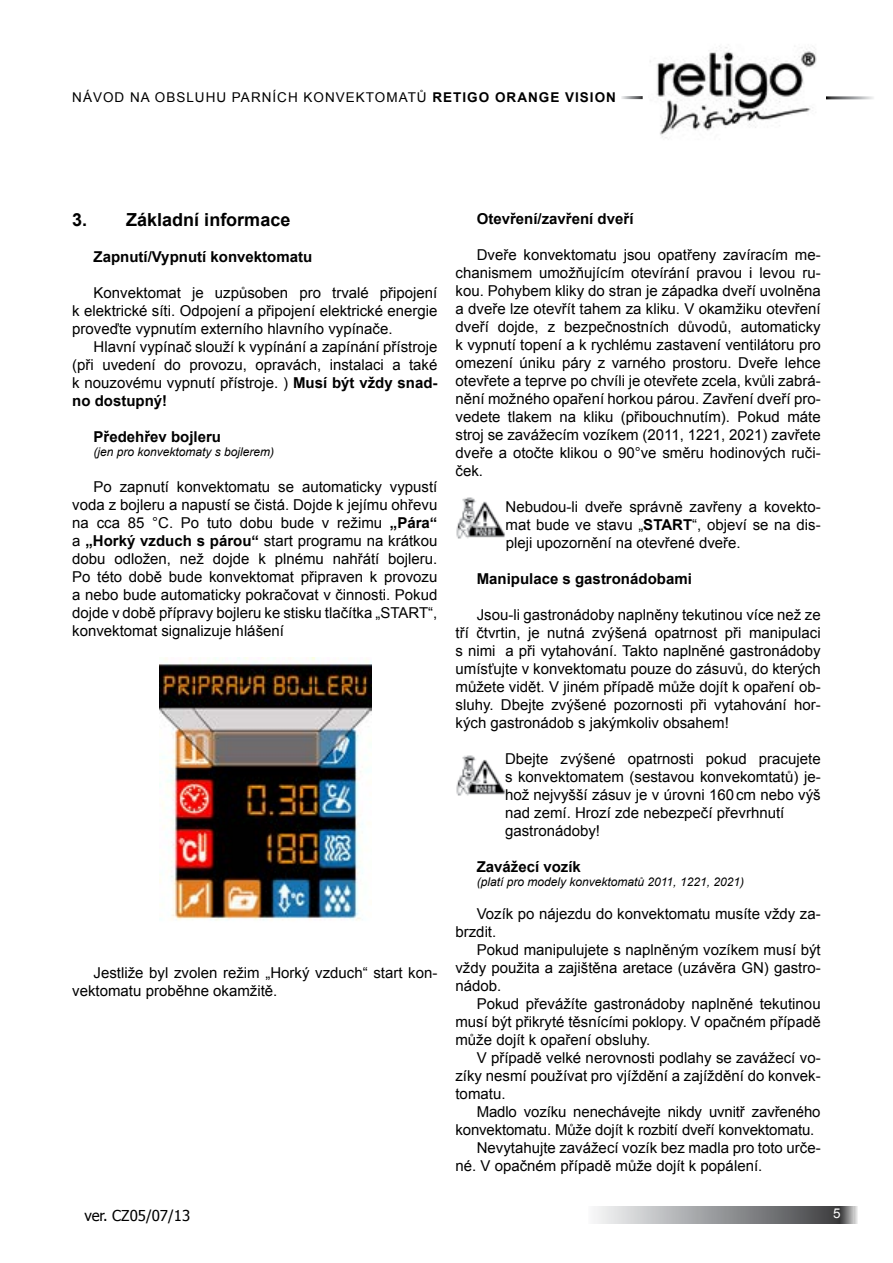
<style>
.page{position:relative;width:893px;height:1263px;background:#fff}
.page>*{position:absolute;margin:0;border:0;box-sizing:border-box;transform-origin:0 0}
.t1{font:700 18px "Arial";color:#000}
.t2{font:15px/18px "Arial";color:#000;text-align:justify}
.t3{font:700 15px "Arial";color:#000}
.t4{font:15px "Tahoma";color:#000}
.t5{font:13.5px "Arial";letter-spacing:.075em;color:#000}
.t6{font:13.5px "Arial";color:#fff}
.t7{font:italic 12px "Arial";color:#000}
.s1{font-weight:700}
</style>
<div class="page">
<img style="left:650px;top:46px;width:167px;height:92px">
<svg style="left:594px;top:1207px;width:264px;height:16px;background:#97999b"></svg>
<img style="left:160px;top:657px;width:211px;height:264px">
<img style="left:456px;top:497px;width:49px;height:42px">
<img style="left:456px;top:755px;width:49px;height:41px">
<p class="t5" style="left:72px;top:88px;width:545px">NÁVOD NA OBSLUHU PARNÍCH KONVEKTOMATŮ <span class="s1">RETIGO ORANGE VISION</span></p>
<p class="t1" style="left:72px;top:207px;width:220px">3. Základní informace</p>
<p class="t3" style="left:94px;top:246px;width:220px">Zapnutí/Vypnutí konvektomatu</p>
<p class="t2" style="left:72px;top:284px;width:367px;text-indent:21px">Konvektomat je uzpůsoben pro trvalé připojení k elektrické síti. Odpojení a připojení elektrické energie proveďte vypnutím externího hlavního vypínače.</p>
<p class="t2" style="left:72px;top:338px;width:367px;text-indent:21px">Hlavní vypínač slouží k vypínání a zapínání přístroje (při uvedení do provozu, opravách, instalaci a také k nouzovému vypnutí přístroje. ) <span class="s1">Musí být vždy snad&shy;no dostupný!</span></p>
<p class="t3" style="left:94px;top:426px;width:129px">Předehřev bojleru</p>
<p class="t7" style="left:94px;top:444px;width:182px">(jen pro konvektomaty s bojlerem)</p>
<p class="t2" style="left:72px;top:478px;width:367px;text-indent:21px">Po zapnutí konvektomatu se automaticky vypustí voda z bojleru a napustí se čistá. Dojde k jejímu ohřevu na cca 85 °C. Po tuto dobu bude v režimu <span class="s1">„Pára“ </span>a <span class="s1">„Horký vzduch s párou“</span> start programu na krátkou dobu odložen, než dojde k plnému nahřátí bojleru.<br>Po této době bude konvektomat připraven k provozu a nebo bude automaticky pokračovat v činnosti. Pokud dojde v době přípravy bojleru ke stisku tlačítka „START“, konvektomat signalizuje hlášení</p>
<p class="t2" style="left:72px;top:964px;width:367px;text-indent:21px">Jestliže byl zvolen režim „Horký vzduch“ start kon&shy;vektomatu proběhne okamžitě.</p>
<p class="t3" style="left:477px;top:208px;width:158px">Otevření/zavření dveří</p>
<p class="t2" style="left:455px;top:245px;width:367px;text-indent:21px">Dveře konvektomatu jsou opatřeny zavíracím me&shy;chanismem umožňujícím otevírání pravou i levou ru&shy;kou. Pohybem kliky do stran je západka dveří uvolněna a dveře lze otevřít tahem za kliku. V okamžiku otevření dveří dojde, z bezpečnostních důvodů, automaticky k vypnutí topení a k rychlému zastavení ventilátoru pro omezení úniku páry z varného prostoru. Dveře lehce otevřete a teprve po chvíli je otevřete zcela, kvůli zabrá&shy;nění možného opaření horkou párou. Zavření dveří pro&shy;vedete tlakem na kliku (přibouchnutím). Pokud máte stroj se zavážecím vozíkem (2011, 1221, 2021) zavřete dveře a otočte klikou o 90°ve směru hodinových ruči&shy;ček.</p>
<p class="t2" style="left:506px;top:498px;width:317px">Nebudou-li dveře správně zavřeny a kovekto&shy;mat bude ve stavu „<span class="s1">START</span>“, objeví se na dis&shy;pleji upozornění na otevřené dveře.</p>
<p class="t3" style="left:477px;top:568px;width:217px">Manipulace s gastronádobami</p>
<p class="t2" style="left:455px;top:606px;width:367px;text-indent:21px">Jsou-li gastronádoby naplněny tekutinou více než ze tří čtvrtin, je nutná zvýšená opatrnost při manipulaci s nimi a při vytahování. Takto naplněné gastronádoby umísťujte v konvektomatu pouze do zásuvů, do kterých můžete vidět. V jiném případě může dojít k opaření ob&shy;sluhy. Dbejte zvýšené pozornosti při vytahování hor&shy;kých gastronádob s jakýmkoliv obsahem!</p>
<p class="t2" style="left:505px;top:750px;width:317px;text-align:left">Dbejte zvýšené opatrnosti pokud pracujete s konvektomatem (sestavou konvekomtatů) je&shy;hož nejvyšší zásuv je v úrovni 160cm nebo výš nad zemí. Hrozí zde nebezpečí převrhnutí gastronádoby!</p>
<p class="t3" style="left:477px;top:856px;width:106px">Zavážecí vozík</p>
<p class="t7" style="left:477px;top:874px;width:269px">(platí pro modely konvektomatů 2011, 1221, 2021)</p>
<p class="t2" style="left:455px;top:904px;width:367px;text-indent:21px">Vozík po nájezdu do konvektomatu musíte vždy za&shy;brzdit.</p>
<p class="t2" style="left:455px;top:940px;width:367px;text-indent:21px">Pokud manipulujete s naplněným vozíkem musí být vždy použita a zajištěna aretace (uzávěra GN) gastro&shy;nádob.</p>
<p class="t2" style="left:455px;top:994px;width:367px;text-indent:21px">Pokud převážíte gastronádoby naplněné tekutinou musí být přikryté těsnícími poklopy. V opačném případě může dojít k opaření obsluhy.</p>
<p class="t2" style="left:455px;top:1048px;width:367px;text-indent:21px">V případě velké nerovnosti podlahy se zavážecí vo&shy;zíky nesmí používat pro vjíždění a zajíždění do konvek&shy;tomatu.</p>
<p class="t2" style="left:477px;top:1102px;width:345px">Madlo vozíku nenechávejte nikdy uvnitř zavřeného</p>
<p class="t2" style="left:455px;top:1120px;width:360px">konvektomatu. Může dojít k rozbití dveří konvektomatu.</p>
<p class="t2" style="left:477px;top:1138px;width:345px">Nevytahujte zavážecí vozík bez madla pro toto urče-</p>
<p class="t2" style="left:455px;top:1156px;width:308px">né. V opačném případě může dojít k popálení.</p>
<p class="t4" style="left:84px;top:1206px;width:107px">ver. CZ05/07/13</p>
<p class="t6" style="left:833px;top:1205px;width:9px">5</p>
</div>
